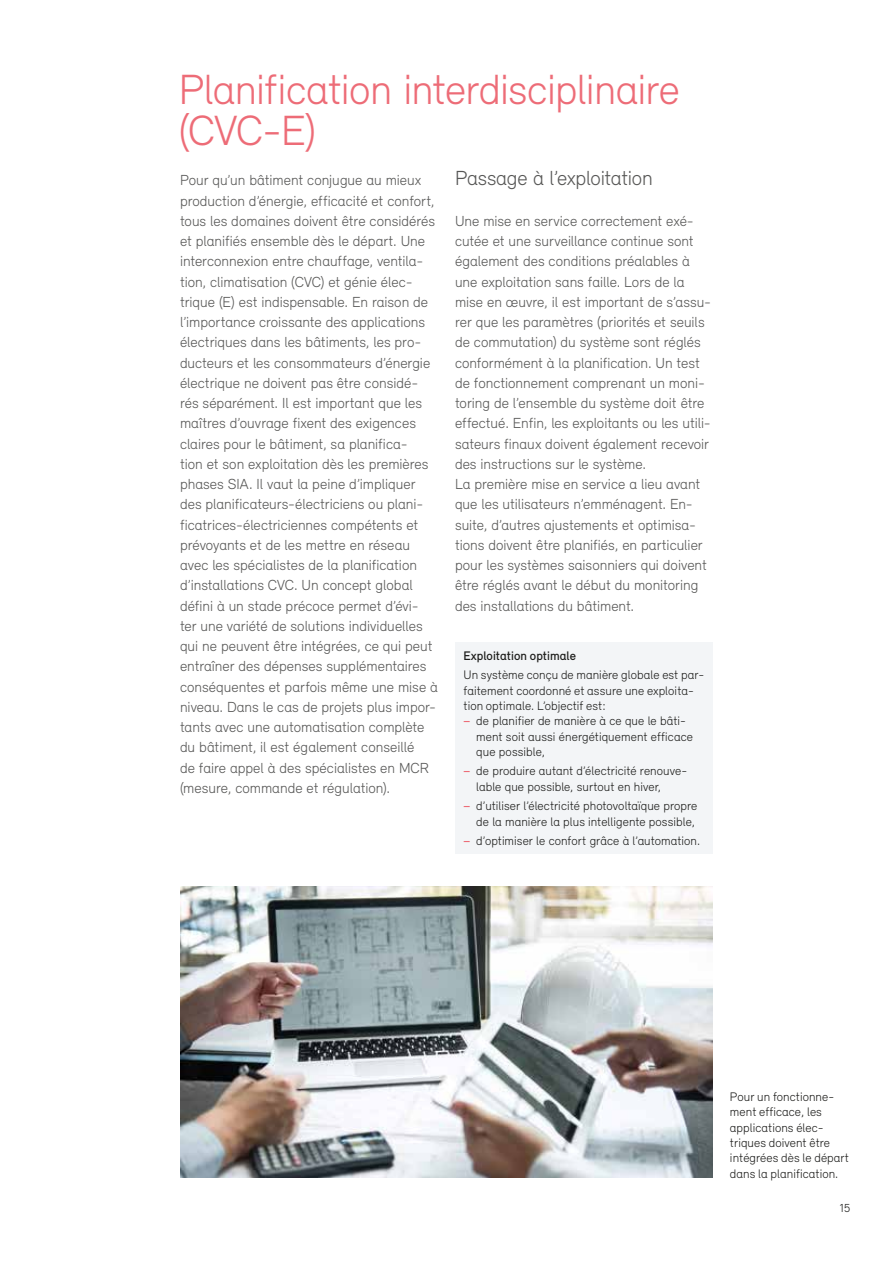
<style>
.page{position:relative;width:893px;height:1263px;background:#fff}
.page>*{position:absolute;margin:0;border:0;box-sizing:border-box;transform-origin:0 0}
.t1{font:300 43.5px/40.5px "Relevant";letter-spacing:-.02em;color:#ed6c77}
.t2{font:300 21px "Relevant";letter-spacing:-.01em;color:#575756}
.t3{font:300 15px/20.2px "Relevant";color:#575756}
.t4{font:300 12.75px/15.3px "Relevant";letter-spacing:.005em;color:#1d1d1b}
.t5{font:500 12.75px "Relevant";letter-spacing:.005em;color:#1d1d1b}
.t6{font:300 12px "Relevant";color:#1d1d1b}
.s1{font-weight:500;color:#ed6c77}
</style>
<div class="page">
<img style="left:180px;top:886px;width:533px;height:292px">
<div style="left:455px;top:642px;width:258px;height:212px;background:#f3f5f7"></div>
<h1 class="t1" style="left:179px;top:69px;width:502px">Planification interdisciplinaire (CVC-E)</h1>
<p class="t3" style="left:180px;top:170px;width:259px">Pour qu’un bâtiment conjugue au mieux production d’énergie, efficacité et confort, tous les domaines doivent être considérés et planifiés ensemble dès le départ. Une interconnexion entre chauffage, ventila&shy;tion, climatisation (CVC) et génie élec&shy;trique (E) est indispensable. En raison de l’importance croissante des applications électriques dans les bâtiments, les pro&shy;ducteurs et les consommateurs d’énergie électrique ne doivent pas être considé&shy;rés séparément. Il est important que les maîtres d’ouvrage fixent des exigences claires pour le bâtiment, sa planifica-<br>tion et son exploitation dès les premières phases SIA. Il vaut la peine d’impliquer des planificateurs-électriciens ou plani&shy;ficatrices-électriciennes compétents et prévoyants et de les mettre en réseau avec les spécialistes de la planification d’installations CVC. Un concept global défini à un stade précoce permet d’évi&shy;ter une variété de solutions individuelles qui ne peuvent être intégrées, ce qui peut entraîner des dépenses supplémentaires conséquentes et parfois même une mise à niveau. Dans le cas de projets plus impor&shy;tants avec une automatisation complète du bâtiment, il est également conseillé<br>de faire appel à des spécialistes en MCR (mesure, commande et régulation).</p>
<h2 class="t2" style="left:455px;top:166px;width:199px">Passage à l’exploitation</h2>
<p class="t3" style="left:455px;top:210px;width:258px">Une mise en service correctement exé&shy;cutée et une surveillance continue sont également des conditions préalables à une exploitation sans faille. Lors de la mise en œuvre, il est important de s’assu&shy;rer que les paramètres (priorités et seuils de commutation) du système sont réglés conformément à la planification. Un test de fonctionnement comprenant un moni&shy;toring de l’ensemble du système doit être effectué. Enfin, les exploitants ou les utili&shy;sateurs finaux doivent également recevoir des instructions sur le système.<br>La première mise en service a lieu avant que les utilisateurs n’emménagent. En&shy;suite, d’autres ajustements et optimisa&shy;tions doivent être planifiés, en particulier pour les systèmes saisonniers qui doivent être réglés avant le début du monitoring des installations du bâtiment.</p>
<p class="t5" style="left:463px;top:648px;width:114px">Exploitation optimale</p>
<p class="t4" style="left:463px;top:667px;width:242px">Un système conçu de manière globale est par&shy;faitement coordonné et assure une exploita&shy;tion optimale. L’objectif est:<br><span class="s1">−</span> de planifier de manière à ce que le bâti-</p>
<p class="t4" style="left:476px;top:728px;width:218px">ment soit aussi énergétiquement efficace que possible,</p>
<p class="t4" style="left:476px;top:763px;width:213px;text-indent:-13px"><span class="s1">−</span> de produire autant d’électricité renouve&shy;lable que possible, surtout en hiver,</p>
<p class="t4" style="left:463px;top:798px;width:235px;text-align:right"><span class="s1">−</span> d’utiliser l’électricité photovoltaïque propre de la manière la plus intelligente possible,</p>
<p class="t4" style="left:463px;top:833px;width:238px"><span class="s1">−</span> d’optimiser le confort grâce à l’automation.</p>
<p class="t4" style="left:730px;top:1089px;width:120px">Pour un fonctionne&shy;ment efficace, les applications élec&shy;triques doivent être intégrées dès le départ dans la planification.</p>
<p class="t6" style="left:839px;top:1201px;width:13px">15</p>
</div>
